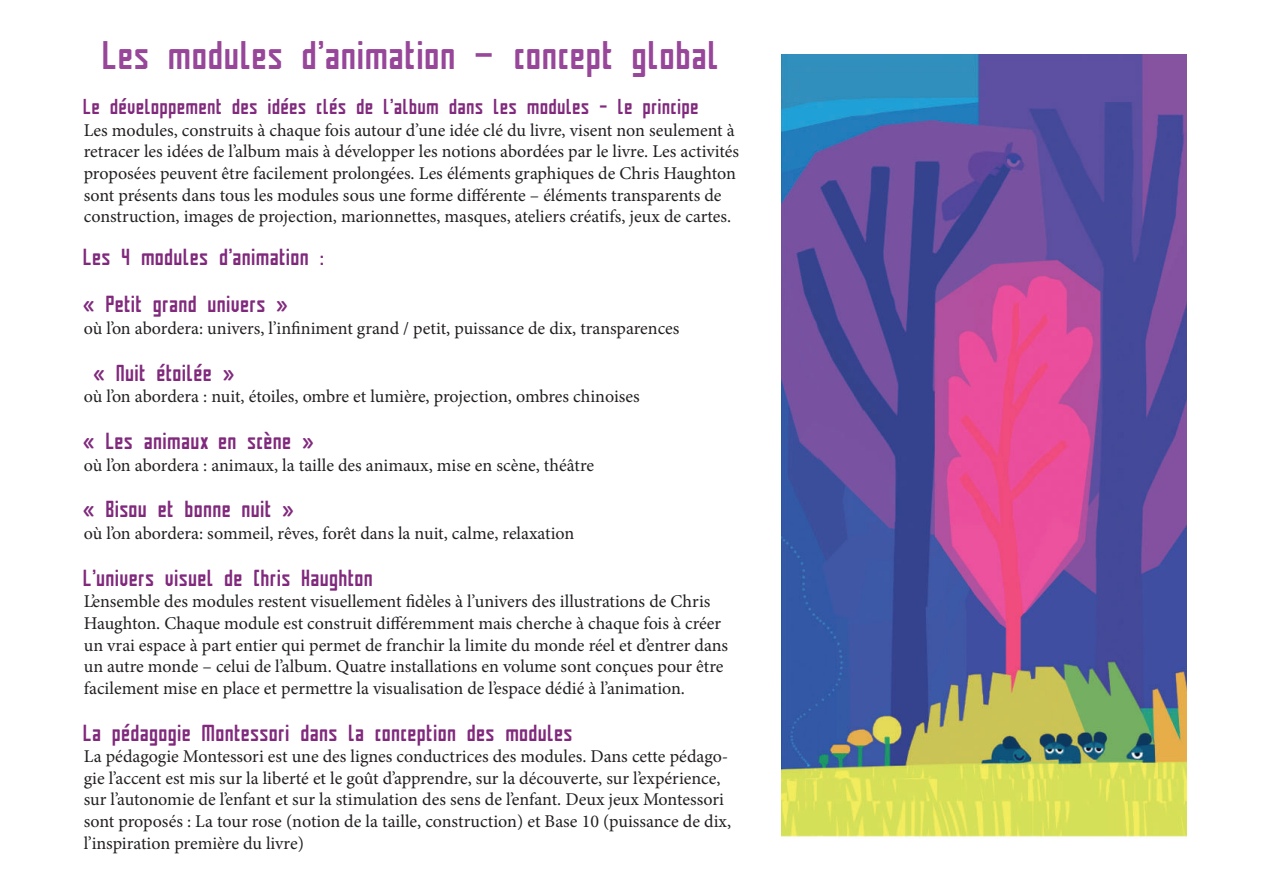
<style>
.page{position:relative;width:1263px;height:893px;background:#fff}
.page>*{position:absolute;margin:0;border:0;box-sizing:border-box;transform-origin:0 0}
.t1{font:36px "WB Goodnight";color:#97469a}
.t2{font:21px "WB Goodnight";color:#812a7d}
.t3{font:19.5px "WB Goodnight";color:#812a7d}
.t4{font:18px/21.6px "Minion Pro";color:#231f20}
</style>
<div class="page">
<img style="left:781px;top:54px;width:405px;height:783px">
<h1 class="t1" style="left:104px;top:23px;width:619px">Les modules d’animation – concept global</h1>
<p class="t3" style="left:84px;top:89px;width:617px">Le développement des idées clés de l’album dans les modules - le principe</p>
<p class="t4" style="left:84px;top:119px;width:657px">Les modules, construits à chaque fois autour d’une idée clé du livre, visent non seulement à retracer les idées de l’album mais à développer les notions abordées par le livre. Les activités proposées peuvent être facilement prolongées. Les éléments graphiques de Chris Haughton sont présents dans tous les modules sous une forme différente – éléments transparents de construction, images de projection, marionnettes, masques, ateliers créatifs, jeux de cartes.</p>
<p class="t2" style="left:84px;top:238px;width:243px">Les 4 modules d’animation :</p>
<p class="t2" style="left:84px;top:285px;width:207px">« Petit grand univers »</p>
<p class="t4" style="left:84px;top:317px;width:597px">où l’on abordera: univers, l’infiniment grand / petit, puissance de dix, transparences</p>
<p class="t2" style="left:94px;top:354px;width:143px">« Nuit étoilée »</p>
<p class="t4" style="left:84px;top:386px;width:557px">où l’on abordera : nuit, étoiles, ombre et lumière, projection, ombres chinoises</p>
<p class="t2" style="left:84px;top:422px;width:233px">« Les animaux en scène »</p>
<p class="t4" style="left:84px;top:454px;width:512px">où l’on abordera : animaux, la taille des animaux, mise en scène, théâtre</p>
<p class="t2" style="left:84px;top:490px;width:213px">« Bisou et bonne nuit »</p>
<p class="t4" style="left:84px;top:523px;width:492px">où l’on abordera: sommeil, rêves, forêt dans la nuit, calme, relaxation</p>
<p class="t2" style="left:84px;top:559px;width:292px">L’univers visuel de Chris Haughton</p>
<p class="t4" style="left:84px;top:591px;width:646px">L’ensemble des modules restent visuellement fidèles à l’univers des illustrations de Chris Haughton. Chaque module est construit différemment mais cherche à chaque fois à créer un vrai espace à part entier qui permet de franchir la limite du monde réel et d’entrer dans un autre monde – celui de l’album. Quatre installations en volume sont conçues pour être facilement mise en place et permettre la visualisation de l’espace dédié à l’animation.</p>
<p class="t2" style="left:84px;top:714px;width:492px">La pédagogie Montessori dans la conception des modules</p>
<p class="t4" style="left:84px;top:746px;width:649px">La pédagogie Montessori est une des lignes conductrices des modules. Dans cette pédago&shy;gie l’accent est mis sur la liberté et le goût d’apprendre, sur la découverte, sur l’expérience, sur l’autonomie de l’enfant et sur la stimulation des sens de l’enfant. Deux jeux Montessori sont proposés : La tour rose (notion de la taille, construction) et Base 10 (puissance de dix, l’inspiration première du livre)</p>
</div>
